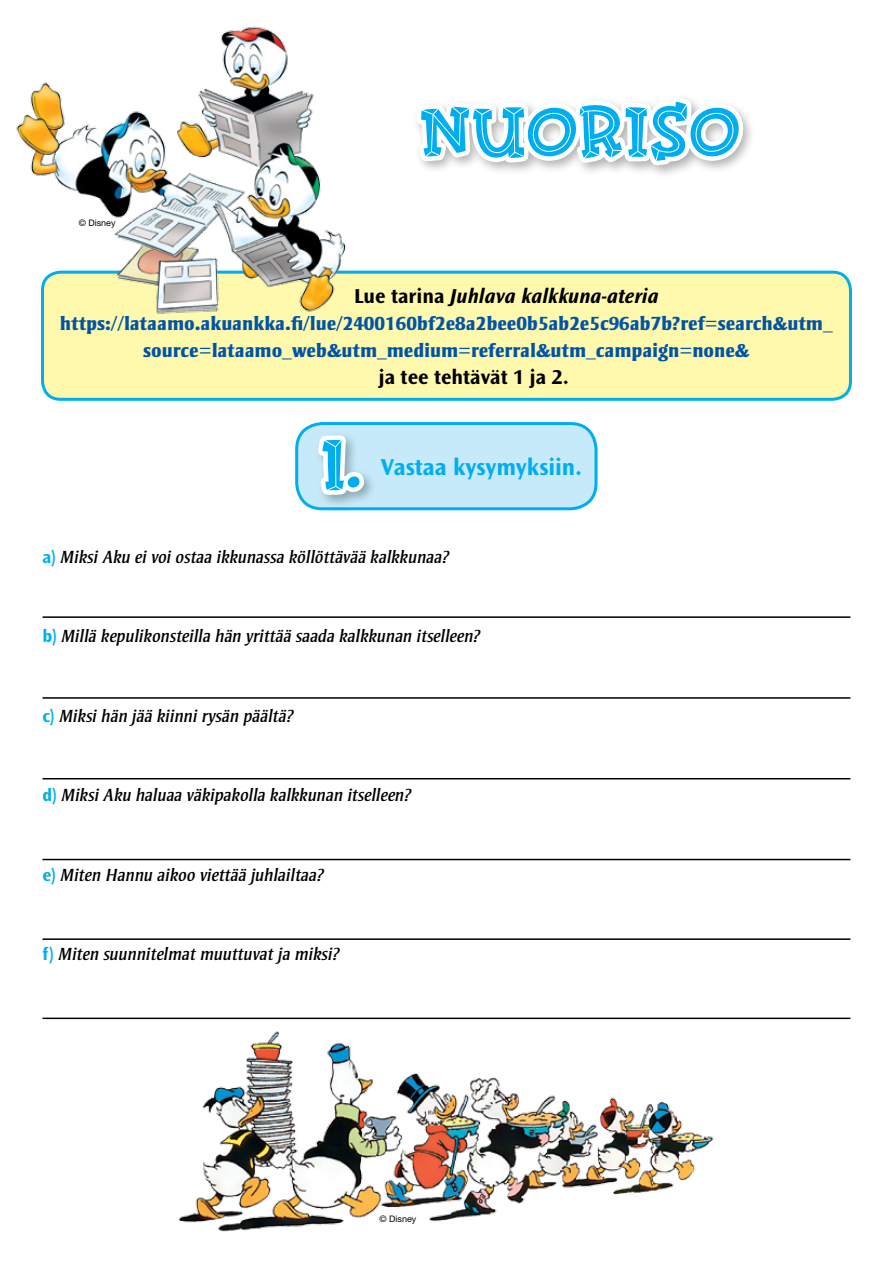
<style>
.page{position:relative;width:893px;height:1263px;background:#fff}
.page>*{position:absolute;margin:0;border:0;box-sizing:border-box;transform-origin:0 0}
.t1{font:700 75px "Fink";color:#00aeef}
.t2{font:700 24px "Ocean Sans Std";color:#00aeef}
.t3{font:italic 700 21px "Ocean Sans Std";color:#000}
.t4{font:700 21px "Ocean Sans Std";color:#000}
.t5{font:800 19.5px/27px "Strayhorn MT Std";color:#0054a6;text-align:center}
.t6{font:italic 18px "Strayhorn MT Std";color:#000}
.t7{font:9px "Helvetica Neue LT Std";color:#000}
.s1{font-style:normal}
.s2{font-family:"Ocean Sans Std";font-weight:700;font-style:normal;color:#00aeef}
</style>
<div class="page">
<img style="left:178px;top:1031px;width:536px;height:201px">
<div style="left:43px;top:272px;width:807px;height:127px;background:#fff9ae;border-radius:18px"></div>
<div style="left:41px;top:271px;width:811px;height:130px;border:3px solid #00aeef;border-radius:18px"></div>
<img style="left:16px;top:26px;width:340px;height:320px">
<svg style="left:416px;top:98px;width:335px;height:77px"></svg>
<hr style="left:43px;top:616px;width:807px;height:2px;background:#000">
<hr style="left:43px;top:697px;width:807px;height:2px;background:#000">
<hr style="left:43px;top:778px;width:807px;height:1px;background:#000">
<hr style="left:43px;top:859px;width:807px;height:1px;background:#000">
<hr style="left:43px;top:938px;width:807px;height:2px;background:#000">
<hr style="left:43px;top:1017px;width:807px;height:2px;background:#000">
<div style="left:297px;top:424px;width:299px;height:85px;background:#c7eafb;border-radius:26px"></div>
<div style="left:295px;top:422px;width:302px;height:88px;border:3px solid #00aeef;border-radius:26px"></div>
<div style="left:314px;top:431px;width:64px;height:78px;background:#000;opacity:.3"></div>
<svg style="left:295px;top:427px;width:75px;height:77px"></svg>
<p class="t7" style="left:79px;top:218px;width:38px">© Disney</p>
<h1 class="t1" style="left:419px;top:82px;width:323px">NUORISO</h1>
<p class="t3" style="left:354px;top:285px;width:306px"><span class="s1">Lue tarina</span> Juhlava kalkkuna-ateria</p>
<p class="t5" style="left:60px;top:310px;width:774px">https://lataamo.akuankka.fi/lue/2400160bf2e8a2bee0b5ab2e5c96ab7b?ref=search&amp;utm_ source=lataamo_web&amp;utm_medium=referral&amp;utm_campaign=none&amp;</p>
<p class="t4" style="left:378px;top:366px;width:192px">ja tee tehtävät 1 ja 2.</p>
<h1 class="t1" style="left:320px;top:415px;width:42px">1.</h1>
<h2 class="t2" style="left:381px;top:454px;width:203px">Vastaa kysymyksiin.</h2>
<p class="t6" style="left:43px;top:546px;width:408px"><span class="s2">a)</span> Miksi Aku ei voi ostaa ikkunassa köllöttävää kalkkunaa?</p>
<p class="t6" style="left:43px;top:626px;width:440px"><span class="s2">b)</span> Millä kepulikonsteilla hän yrittää saada kalkkunan itselleen?</p>
<p class="t6" style="left:43px;top:705px;width:253px"><span class="s2">c)</span> Miksi hän jää kiinni rysän päältä?</p>
<p class="t6" style="left:43px;top:785px;width:370px"><span class="s2">d)</span> Miksi Aku haluaa väkipakolla kalkkunan itselleen?</p>
<p class="t6" style="left:43px;top:864px;width:283px"><span class="s2">e)</span> Miten Hannu aikoo viettää juhlailtaa?</p>
<p class="t6" style="left:43px;top:944px;width:299px"><span class="s2">f)</span> Miten suunnitelmat muuttuvat ja miksi?</p>
<p class="t7" style="left:379px;top:1213px;width:38px">© Disney</p>
</div>
